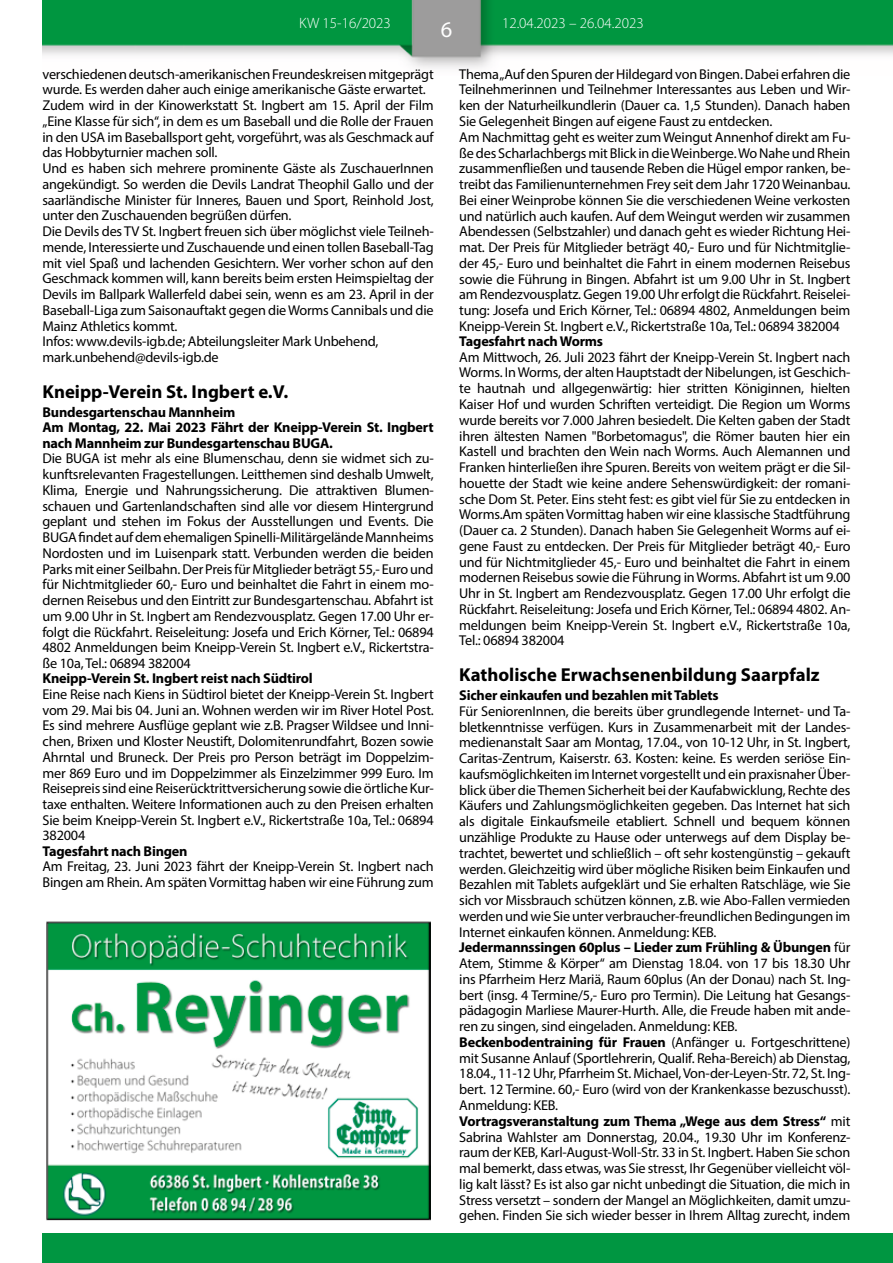
<style>
.page{position:relative;width:893px;height:1263px;background:#fff}
.page>*{position:absolute;margin:0;border:0;box-sizing:border-box;transform-origin:0 0}
.t1{font:22.5px "Myriad Pro";color:#fff}
.t2{font:700 18.75px "Myriad Pro";color:#000}
.t3{font:300 15px "Myriad Pro";color:#fff}
.t4{font:14.25px/15.8px "Myriad Pro";letter-spacing:-.015em;color:#000}
.t5{font:700 14.25px/15.5px "Myriad Pro";letter-spacing:-.015em;color:#000}
.s1{font-weight:700}
</style>
<div class="page">
<img style="left:43px;top:0;width:850px;height:69px">
<div style="left:43px;top:1233px;width:850px;height:30px;background:#009641"></div>
<img style="left:46px;top:921px;width:384px;height:299px">
<p class="t3" style="left:299px;top:14px;width:93px">KW 15-16/2023</p>
<p class="t3" style="left:502px;top:14px;width:143px">12.04.2023 – 26.04.2023</p>
<h1 class="t1" style="left:441px;top:15px;width:13px">6</h1>
<p class="t4" style="left:43px;top:66px;width:393px">verschiedenen deutsch-amerikanischen Freundeskreisen mitgeprägt wurde. Es werden daher auch einige amerikanische Gäste erwartet.<br>Zudem wird in der Kinowerkstatt St. Ingbert am 15. April der Film „Eine Klasse für sich“, in dem es um Baseball und die Rolle der Frauen in den USA im Baseballsport geht, vorgeführt, was als Geschmack auf das Hobbyturnier machen soll.<br>Und es haben sich mehrere prominente Gäste als ZuschauerInnen angekündigt. So werden die Devils Landrat Theophil Gallo und der saarländische Minister für Inneres, Bauen und Sport, Reinhold Jost, unter den Zuschauenden begrüßen dürfen.<br>Die Devils des TV St. Ingbert freuen sich über möglichst viele Teilneh&shy;mende, Interessierte und Zuschauende und einen tollen Baseball-Tag mit viel Spaß und lachenden Gesichtern. Wer vorher schon auf den Geschmack kommen will, kann bereits beim ersten Heimspieltag der Devils im Ballpark Wallerfeld dabei sein, wenn es am 23. April in der Baseball-Liga zum Saisonauftakt gegen die Worms Cannibals und die Mainz Athletics kommt.<br>Infos: www.devils-igb.de; Abteilungsleiter Mark Unbehend, mark.unbehend@devils-igb.de</p>
<h2 class="t2" style="left:43px;top:379px;width:247px">Kneipp-Verein St. Ingbert e.V.</h2>
<p class="t5" style="left:43px;top:404px;width:393px">Bundesgartenschau Mannheim<br>Am Montag, 22. Mai 2023 Fährt der Kneipp-Verein St. Ingbert nach Mannheim zur Bundesgartenschau BUGA.</p>
<p class="t4" style="left:43px;top:450px;width:393px;text-align:justify">Die BUGA ist mehr als eine Blumenschau, denn sie widmet sich zu&shy;kunftsrelevanten Fragestellungen. Leitthemen sind deshalb Umwelt, Klima, Energie und Nahrungssicherung. Die attraktiven Blumen&shy;schauen und Gartenlandschaften sind alle vor diesem Hintergrund geplant und stehen im Fokus der Ausstellungen und Events. Die BUGA findet auf dem ehemaligen Spinelli-Militärgelände Mannheims Nordosten und im Luisenpark statt. Verbunden werden die beiden Parks mit einer Seilbahn. Der Preis für Mitglieder beträgt 55,- Euro und für Nichtmitglieder 60,- Euro und beinhaltet die Fahrt in einem mo&shy;dernen Reisebus und den Eintritt zur Bundesgartenschau. Abfahrt ist um 9.00 Uhr in St. Ingbert am Rendezvousplatz. Gegen 17.00 Uhr er&shy;folgt die Rückfahrt. Reiseleitung: Josefa und Erich Körner, Tel.: 06894<br>4802 Anmeldungen beim Kneipp-Verein St. Ingbert e.V., Rickertstra&shy;ße 10a, Tel.: 06894 382004</p>
<p class="t5" style="left:43px;top:670px;width:272px">Kneipp-Verein St. Ingbert reist nach Südtirol</p>
<p class="t4" style="left:43px;top:686px;width:393px;text-align:justify">Eine Reise nach Kiens in Südtirol bietet der Kneipp-Verein St. Ingbert vom 29. Mai bis 04. Juni an. Wohnen werden wir im River Hotel Post.<br>Es sind mehrere Ausflüge geplant wie z.B. Pragser Wildsee und Inni&shy;chen, Brixen und Kloster Neustift, Dolomitenrundfahrt, Bozen sowie Ahrntal und Bruneck. Der Preis pro Person beträgt im Doppelzim&shy;mer 869 Euro und im Doppelzimmer als Einzelzimmer 999 Euro. Im Reisepreis sind eine Reiserücktrittversicherung sowie die örtliche Kur&shy;taxe enthalten. Weitere Informationen auch zu den Preisen erhalten Sie beim Kneipp-Verein St. Ingbert e.V., Rickertstraße 10a, Tel.: 06894<br>382004</p>
<p class="t5" style="left:43px;top:842px;width:147px">Tagesfahrt nach Bingen</p>
<p class="t4" style="left:43px;top:858px;width:393px">Am Freitag, 23. Juni 2023 fährt der Kneipp-Verein St. Ingbert nach<br>Bingen am Rhein. Am späten Vormittag haben wir eine Führung zum</p>
<p class="t4" style="left:459px;top:66px;width:393px">Thema „Auf den Spuren der Hildegard von Bingen. Dabei erfahren die Teilnehmerinnen und Teilnehmer Interessantes aus Leben und Wir&shy;ken der Naturheilkundlerin (Dauer ca. 1,5 Stunden). Danach haben Sie Gelegenheit Bingen auf eigene Faust zu entdecken.<br>Am Nachmittag geht es weiter zum Weingut Annenhof direkt am Fu&shy;ße des Scharlachbergs mit Blick in die Weinberge. Wo Nahe und Rhein zusammenfließen und tausende Reben die Hügel empor ranken, be&shy;treibt das Familienunternehmen Frey seit dem Jahr 1720 Weinanbau.<br>Bei einer Weinprobe können Sie die verschiedenen Weine verkosten und natürlich auch kaufen. Auf dem Weingut werden wir zusammen Abendessen (Selbstzahler) und danach geht es wieder Richtung Hei&shy;mat. Der Preis für Mitglieder beträgt 40,- Euro und für Nichtmitglie&shy;der 45,- Euro und beinhaltet die Fahrt in einem modernen Reisebus sowie die Führung in Bingen. Abfahrt ist um 9.00 Uhr in St. Ingbert am Rendezvousplatz. Gegen 19.00 Uhr erfolgt die Rückfahrt. Reiselei&shy;tung: Josefa und Erich Körner, Tel.: 06894 4802, Anmeldungen beim Kneipp-Verein St. Ingbert e.V., Rickertstraße 10a, Tel.: 06894 382004</p>
<p class="t5" style="left:459px;top:333px;width:145px">Tagesfahrt nach Worms</p>
<p class="t4" style="left:459px;top:349px;width:393px;text-align:justify">Am Mittwoch, 26. Juli 2023 fährt der Kneipp-Verein St. Ingbert nach Worms. In Worms, der alten Hauptstadt der Nibelungen, ist Geschich&shy;te hautnah und allgegenwärtig: hier stritten Königinnen, hielten Kaiser Hof und wurden Schriften verteidigt. Die Region um Worms wurde bereits vor 7.000 Jahren besiedelt. Die Kelten gaben der Stadt ihren ältesten Namen "Borbetomagus", die Römer bauten hier ein Kastell und brachten den Wein nach Worms. Auch Alemannen und Franken hinterließen ihre Spuren. Bereits von weitem prägt er die Sil&shy;houette der Stadt wie keine andere Sehenswürdigkeit: der romani&shy;sche Dom St. Peter. Eins steht fest: es gibt viel für Sie zu entdecken in Worms.Am späten Vormittag haben wir eine klassische Stadtführung (Dauer ca. 2 Stunden). Danach haben Sie Gelegenheit Worms auf ei&shy;gene Faust zu entdecken. Der Preis für Mitglieder beträgt 40,- Euro und für Nichtmitglieder 45,- Euro und beinhaltet die Fahrt in einem modernen Reisebus sowie die Führung in Worms. Abfahrt ist um 9.00<br>Uhr in St. Ingbert am Rendezvousplatz. Gegen 17.00 Uhr erfolgt die Rückfahrt. Reiseleitung: Josefa und Erich Körner, Tel.: 06894 4802. An&shy;meldungen beim Kneipp-Verein St. Ingbert e.V., Rickertstraße 10a, Tel.: 06894 382004</p>
<h2 class="t2" style="left:459px;top:662px;width:362px">Katholische Erwachsenenbildung Saarpfalz</h2>
<p class="t5" style="left:459px;top:687px;width:261px">Sicher einkaufen und bezahlen mit Tablets</p>
<p class="t4" style="left:459px;top:703px;width:393px">Für SeniorenInnen, die bereits über grundlegende Internet- und Ta&shy;bletkenntnisse verfügen. Kurs in Zusammenarbeit mit der Landes&shy;medienanstalt Saar am Montag, 17.04., von 10-12 Uhr, in St. Ingbert, Caritas-Zentrum, Kaiserstr. 63. Kosten: keine. Es werden seriöse Ein&shy;kaufsmöglichkeiten im Internet vorgestellt und ein praxisnaher Über&shy;blick über die Themen Sicherheit bei der Kaufabwicklung, Rechte des Käufers und Zahlungsmöglichkeiten gegeben. Das Internet hat sich als digitale Einkaufsmeile etabliert. Schnell und bequem können unzählige Produkte zu Hause oder unterwegs auf dem Display be&shy;trachtet, bewertet und schließlich – oft sehr kostengünstig – gekauft werden. Gleichzeitig wird über mögliche Risiken beim Einkaufen und Bezahlen mit Tablets aufgeklärt und Sie erhalten Ratschläge, wie Sie sich vor Missbrauch schützen können, z.B. wie Abo-Fallen vermieden werden und wie Sie unter verbraucher-freundlichen Bedingungen im Internet einkaufen können. Anmeldung: KEB.<br><span class="s1">Jedermannssingen 60plus – Lieder zum Frühling &amp; Übungen</span> für Atem, Stimme &amp; Körper“ am Dienstag 18.04. von 17 bis 18.30 Uhr ins Pfarrheim Herz Mariä, Raum 60plus (An der Donau) nach St. Ing&shy;bert (insg. 4 Termine/5,- Euro pro Termin). Die Leitung hat Gesangs&shy;pädagogin Marliese Maurer-Hurth. Alle, die Freude haben mit ande&shy;ren zu singen, sind eingeladen. Anmeldung: KEB.<br><span class="s1">Beckenbodentraining für Frauen</span> (Anfänger u. Fortgeschrittene) mit Susanne Anlauf (Sportlehrerin, Qualif. Reha-Bereich) ab Dienstag, 18.04., 11-12 Uhr, Pfarrheim St. Michael, Von-der-Leyen-Str. 72, St. Ing&shy;bert. 12 Termine. 60,- Euro (wird von der Krankenkasse bezuschusst).<br>Anmeldung: KEB.<br><span class="s1">Vortragsveranstaltung zum Thema „Wege aus dem Stress“</span> mit Sabrina Wahlster am Donnerstag, 20.04., 19.30 Uhr im Konferenz&shy;raum der KEB, Karl-August-Woll-Str. 33 in St. Ingbert. Haben Sie schon mal bemerkt, dass etwas, was Sie stresst, Ihr Gegenüber vielleicht völ&shy;lig kalt lässt? Es ist also gar nicht unbedingt die Situation, die mich in Stress versetzt – sondern der Mangel an Möglichkeiten, damit umzu&shy;gehen. Finden Sie sich wieder besser in Ihrem Alltag zurecht, indem</p>
</div>
